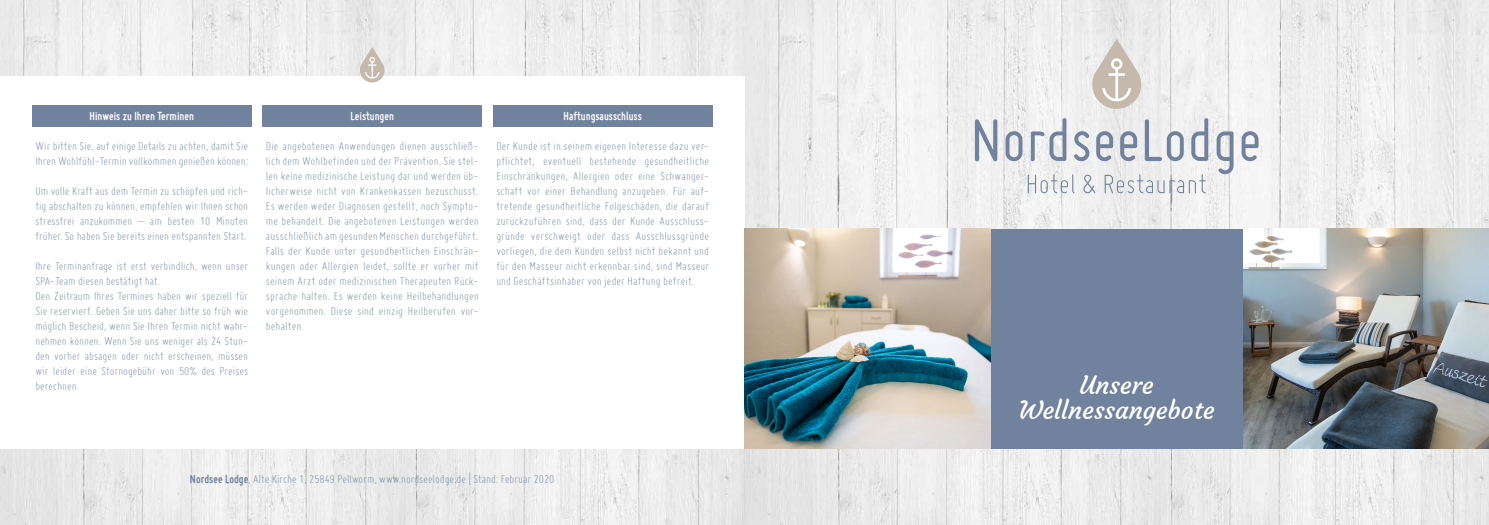
<style>
.page{position:relative;width:1489px;height:525px;background:#fff}
.page>*{position:absolute;margin:0;border:0;box-sizing:border-box;transform-origin:0 0}
.t1{font:25px/25px "Courgette";color:#fff;text-align:center}
.t2{font:300 12.5px/15px "Miso";color:#70829d;text-align:justify}
.t3{font:700 12.5px "Miso";color:#fff}
.s1{font-weight:700}
</style>
<div class="page">
<img style="left:0;top:0;width:1488px;height:524px">
<div style="left:0;top:76px;width:744px;height:372px;background:#fff"></div>
<img style="left:1242px;top:229px;width:246px;height:219px">
<img style="left:744px;top:229px;width:246px;height:219px">
<div style="left:32px;top:105px;width:220px;height:22px;background:#70829d"></div>
<div style="left:262px;top:105px;width:220px;height:22px;background:#70829d"></div>
<div style="left:493px;top:105px;width:219px;height:22px;background:#70829d"></div>
<svg style="left:360px;top:47px;width:24px;height:35px"></svg>
<div style="left:990px;top:229px;width:252px;height:219px;background:#70829d"></div>
<svg style="left:974px;top:118px;width:284px;height:75px"></svg>
<svg style="left:1092px;top:39px;width:49px;height:70px"></svg>
<p class="t3" style="left:90px;top:109px;width:106px">Hinweis zu Ihren Terminen</p>
<p class="t2" style="left:35px;top:138px;width:214px">Wir bitten Sie, auf einige Details zu achten, damit Sie<br>Ihren Wohlfühl-Termin vollkommen genießen können:</p>
<p class="t2" style="left:35px;top:183px;width:214px">Um volle Kraft aus dem Termin zu schöpfen und rich&shy;tig abschalten zu können, empfehlen wir Ihnen schon stressfrei anzukommen – am besten 10 Minuten früher. So haben Sie bereits einen entspannten Start.</p>
<p class="t2" style="left:35px;top:258px;width:214px;text-align:left">Ihre Terminanfrage ist erst verbindlich, wenn unser SPA-Team diesen bestätigt hat.<br>Den Zeitraum Ihres Termines haben wir speziell für Sie reserviert. Geben Sie uns daher bitte so früh wie möglich Bescheid, wenn Sie Ihren Termin nicht wahr&shy;nehmen können. Wenn Sie uns weniger als 24 Stun&shy;den vorher absagen oder nicht erscheinen, müssen wir leider eine Stornogebühr von 50% des Preises berechnen.</p>
<p class="t3" style="left:350px;top:109px;width:45px">Leistungen</p>
<p class="t2" style="left:266px;top:138px;width:214px">Die angebotenen Anwendungen dienen ausschließ&shy;lich dem Wohlbefinden und der Prävention. Sie stel&shy;len keine medizinische Leistung dar und werden üb&shy;licherweise nicht von Krankenkassen bezuschusst.<br>Es werden weder Diagnosen gestellt, noch Sympto&shy;me behandelt. Die angebotenen Leistungen werden ausschließlich am gesunden Menschen durchgeführt.<br>Falls der Kunde unter gesundheitlichen Einschrän&shy;kungen oder Allergien leidet, sollte er vorher mit seinem Arzt oder medizinischen Therapeuten Rück&shy;sprache halten. Es werden keine Heilbehandlungen vorgenommen. Diese sind einzig Heilberufen vor&shy;behalten.</p>
<p class="t3" style="left:563px;top:109px;width:80px">Haftungsausschluss</p>
<p class="t2" style="left:496px;top:138px;width:214px">Der Kunde ist in seinem eigenen Interesse dazu ver&shy;pflichtet, eventuell bestehende gesundheitliche Einschränkungen, Allergien oder eine Schwanger&shy;schaft vor einer Behandlung anzugeben. Für auf&shy;tretende gesundheitliche Folgeschäden, die darauf zurückzuführen sind, dass der Kunde Ausschluss&shy;gründe verschweigt oder dass Ausschlussgründe vorliegen, die dem Kunden selbst nicht bekannt und für den Masseur nicht erkennbar sind, sind Masseur und Geschäftsinhaber von jeder Haftung befreit.</p>
<p class="t2" style="left:190px;top:471px;width:366px"><span class="s1">Nordsee Lodge</span>, Alte Kirche 1, 25849 Pellworm, www.nordseelodge.de | Stand: Februar 2020</p>
<h1 class="t1" style="left:1018px;top:372px;width:197px">Unsere<br>Wellnessangebote</h1>
</div>
